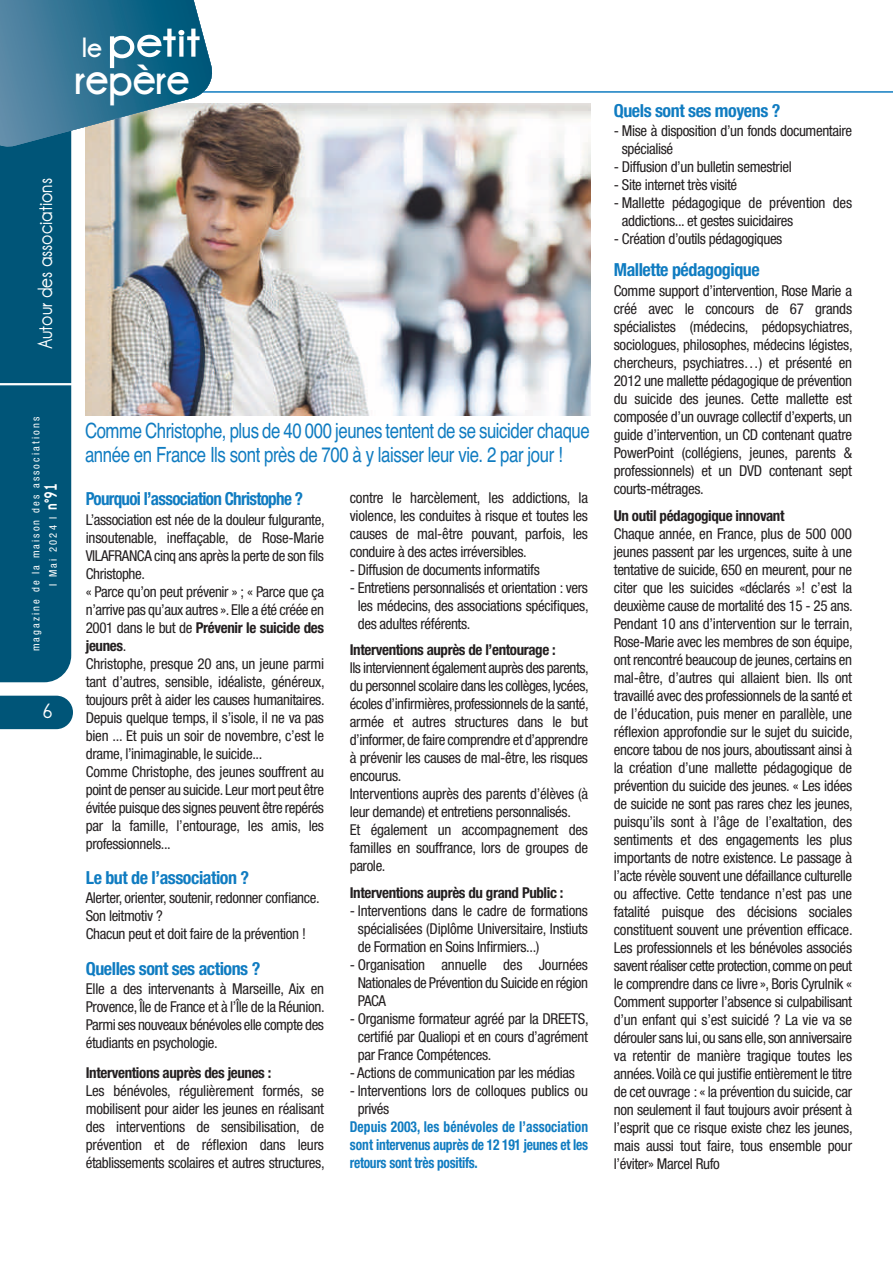
<style>
.page{position:relative;width:893px;height:1263px;background:#fff}
.page>*{position:absolute;margin:0;border:0;box-sizing:border-box;transform-origin:0 0}
.t1{font:46.5px/37.5px "Champagne&Limousines Thick";color:#fff;scale:1.1 1}
.t2{font:21px/24.6px "Helvetica";letter-spacing:-.025em;color:#107cc1;scale:.8 1}
.t3{font:700 21px "Champagne&Limousines";color:#fff;scale:.9 1}
.t4{font:700 21px "Champagne&Limousines";color:#fff}
.t5{font:700 condensed 18px "Helvetica Neue LT Std";letter-spacing:-.025em;color:#107cc1}
.t6{font:700 condensed 18px "Helvetica Neue LT Std";letter-spacing:-.025em;color:#107cc1;scale:.95 1}
.t7{font:condensed 15px/18px "Helvetica Neue LT Std";letter-spacing:-.025em;color:#231f20;text-align:justify}
.t8{font:700 condensed 15px "Helvetica Neue LT Std";letter-spacing:-.025em;color:#231f20}
.t9{font:700 condensed 15px/18px "Helvetica Neue LT Std";letter-spacing:-.02em;color:#107cc1;text-align:justify;scale:.9 1}
.t10{font:condensed 10.5px/17.4px "Helvetica Neue LT Std";letter-spacing:.2em;color:#fff;text-align:center}
.s1{font-size:28.5px}
.s2{font-family:"Champagne&Limousines Thick";font-weight:700;font-stretch:normal;font-size:18px}
.s3{font-weight:700}
</style>
<div class="page">
<img style="left:85px;top:104px;width:505px;height:311px">
<hr style="left:85px;top:91px;width:808px;height:2px;background:#107cc1">
<div style="left:0;top:149px;width:71px;height:533px;background:#005578"></div>
<div style="left:0;top:696px;width:73px;height:33px;background:#005578"></div>
<svg style="left:0;top:0;width:215px;height:149px;background:#488098"></svg>
<hr style="left:0;top:383px;width:72px;height:2px;background:#fff">
<h1 class="t1" style="left:75px;top:22px;width:116px"><span class="s1">le</span> petit repère</h1>
<h2 class="t3" style="left:33px;top:349px;width:192px;rotate:-90deg">Autour des associations</h2>
<p class="t10" style="left:28px;top:651px;width:236px;rotate:-90deg">magazine de la maison des associations<br>I Mai 2024 I <span class="s2">n°91</span></p>
<h2 class="t4" style="left:42px;top:698px;width:13px">6</h2>
<h2 class="t2" style="left:85px;top:418px;width:632px">Comme Christophe, plus de 40 000 jeunes tentent de se suicider chaque anneé en France Ils sont pres̀ de 700 ày laisser leur vie. 2 par jour !</h2>
<p class="t6" style="left:86px;top:492px;width:230px">Pourquoi l’association christophe ?</p>
<p class="t7" style="left:86px;top:512px;width:240px;text-align:left">L’association est née de la douleur fulgurante, insoutenable, ineffaçable, de Rose-Marie VILAFRANCA cinq ans après la perte de son fils Christophe.<br>« Parce qu’on peut prévenir » ; « Parce que ça n’arrive pas qu’aux autres ».Elle a été créée en 2001 dans le but de <span class="s3">Prévenir le suicide des jeunes</span>.<br>Christophe, presque 20 ans, un jeune parmi tant d’autres, sensible, idéaliste, généreux, toujours prêt à aider les causes humanitaires.<br>Depuis quelque temps, il s’isole, il ne va pas bien ... Et puis un soir de novembre, c’est le drame, l’inimaginable, le suicide...<br>Comme Christophe, des jeunes souffrent au point de penser au suicide. Leur mort peut être évitée puisque des signes peuvent être repérés par la famille, l’entourage, les amis, les professionnels...</p>
<p class="t5" style="left:86px;top:871px;width:165px">Le but de l’association ?</p>
<p class="t7" style="left:86px;top:890px;width:235px;text-align:left">Alerter, orienter, soutenir, redonner confiance.<br>Son leitmotiv ?<br>Chacun peut et doit faire de la prévention !</p>
<p class="t5" style="left:86px;top:962px;width:176px">quelles sont ses actions ?</p>
<p class="t7" style="left:86px;top:981px;width:240px">Elle a des intervenants à Marseille, Aix en Provence, Île de France et à l’Île de la Réunion.<br>Parmi ses nouveaux bénévoles elle compte des étudiants en psychologie.</p>
<p class="t8" style="left:86px;top:1067px;width:187px">interventions auprès des jeunes :</p>
<p class="t7" style="left:86px;top:1083px;width:240px">Les bénévoles, régulièrement formés, se mobilisent pour aider les jeunes en réalisant des interventions de sensibilisation, de prévention et de réflexion dans leurs établissements scolaires et autres structures,</p>
<p class="t7" style="left:350px;top:490px;width:240px">contre le harcèlement, les addictions, la violence, les conduites à risque et toutes les causes de mal-être pouvant, parfois, les conduire à des actes irréversibles.</p>
<p class="t7" style="left:350px;top:562px;width:191px">- Diffusion de documents informatifs</p>
<p class="t7" style="left:358px;top:580px;width:232px;text-indent:-8px">- Entretiens personnalisés et orientation : vers les médecins, des associations spécifiques, des adultes référents.</p>
<p class="t8" style="left:350px;top:644px;width:208px">interventions auprès de l’entourage :</p>
<p class="t7" style="left:350px;top:660px;width:240px;text-align:left">Ils interviennent également auprès des parents, du personnel scolaire dans les collèges,lycées, écoles d’infirmières,professionnels de la santé, armée et autres structures dans le but d’informer,de faire comprendre et d’apprendre à prévenir les causes de mal-être, les risques encourus.<br>Interventions auprès des parents d’élèves (à leur demande) et entretiens personnalisés.<br>Et également un accompagnement des familles en souffrance, lors de groupes de parole.</p>
<p class="t8" style="left:350px;top:887px;width:215px">interventions auprès du grand Public :</p>
<p class="t7" style="left:358px;top:903px;width:232px;text-indent:-8px">- Interventions dans le cadre de formations spécialisées (Diplôme Universitaire, Instiuts de Formation en Soins Infirmiers...)</p>
<p class="t7" style="left:358px;top:957px;width:232px;text-indent:-8px">- Organisation annuelle des Journées Nationales de Prévention du Suicide en région PACA</p>
<p class="t7" style="left:358px;top:1011px;width:232px;text-indent:-8px">- Organisme formateur agréé par la DREETS, certifié par Qualiopi et en cours d’agrément par France Compétences.</p>
<p class="t7" style="left:350px;top:1065px;width:227px">- Actions de communication par les médias</p>
<p class="t7" style="left:358px;top:1083px;width:232px;text-indent:-8px">- Interventions lors de colloques publics ou privés</p>
<p class="t9" style="left:350px;top:1119px;width:266px">depuis 2003, les bénévoles de l’association sont intervenus auprès de 12 191 jeunes et les retours sont très positifs.</p>
<p class="t5" style="left:614px;top:104px;width:168px">quels sont ses moyens ?</p>
<p class="t7" style="left:622px;top:123px;width:232px;text-indent:-8px">- Mise à disposition d’un fonds documentaire spécialisé</p>
<p class="t7" style="left:614px;top:159px;width:179px">- Diffusion d’un bulletin semestriel</p>
<p class="t7" style="left:614px;top:177px;width:125px">- Site internet très visité</p>
<p class="t7" style="left:622px;top:195px;width:232px;text-indent:-8px">- Mallette pédagogique de prévention des addictions... et gestes suicidaires</p>
<p class="t7" style="left:614px;top:231px;width:170px">- Création d’outils pédagogiques</p>
<p class="t5" style="left:614px;top:263px;width:148px">mallette pédagogique</p>
<p class="t7" style="left:614px;top:283px;width:240px">Comme support d’intervention, Rose Marie a créé avec le concours de 67 grands spécialistes (médecins, pédopsychiatres, sociologues, philosophes, médecins légistes, chercheurs, psychiatres…) et présenté en 2012 une mallette pédagogique de prévention du suicide des jeunes. Cette mallette est composée d’un ouvrage collectif d’experts, un guide d’intervention, un CD contenant quatre PowerPoint (collégiens, jeunes, parents &amp; professionnels) et un DVD contenant sept courts-métrages.</p>
<p class="t8" style="left:614px;top:510px;width:172px">un outil pédagogique innovant</p>
<p class="t7" style="left:614px;top:526px;width:240px">Chaque année, en France, plus de 500 000 jeunes passent par les urgences, suite à une tentative de suicide, 650 en meurent, pour ne citer que les suicides «déclarés »! c’est la deuxième cause de mortalité des 15 - 25 ans.<br>Pendant 10 ans d’intervention sur le terrain, Rose-Marie avec les membres de son équipe, ont rencontré beaucoup de jeunes, certains en mal-être, d’autres qui allaient bien. Ils ont travaillé avec des professionnels de la santé et de l’éducation, puis mener en parallèle, une réflexion approfondie sur le sujet du suicide, encore tabou de nos jours, aboutissant ainsi à la création d’une mallette pédagogique de prévention du suicide des jeunes. « Les idées de suicide ne sont pas rares chez les jeunes, puisqu’ils sont à l’âge de l’exaltation, des sentiments et des engagements les plus importants de notre existence. Le passage à l’acte révèle souvent une défaillance culturelle ou affective. Cette tendance n’est pas une fatalité puisque des décisions sociales constituent souvent une prévention efficace.<br>Les professionnels et les bénévoles associés savent réaliser cette protection, comme on peut le comprendre dans ce livre », Boris Cyrulnik « Comment supporter l’absence si culpabilisant d’un enfant qui s’est suicidé ? La vie va se dérouler sans lui, ou sans elle, son anniversaire va retentir de manière tragique toutes les années.Voilà ce qui justifie entièrement le titre de cet ouvrage : « la prévention du suicide, car non seulement il faut toujours avoir présent à l’esprit que ce risque existe chez les jeunes, mais aussi tout faire, tous ensemble pour l’éviter» Marcel Rufo</p>
</div>
